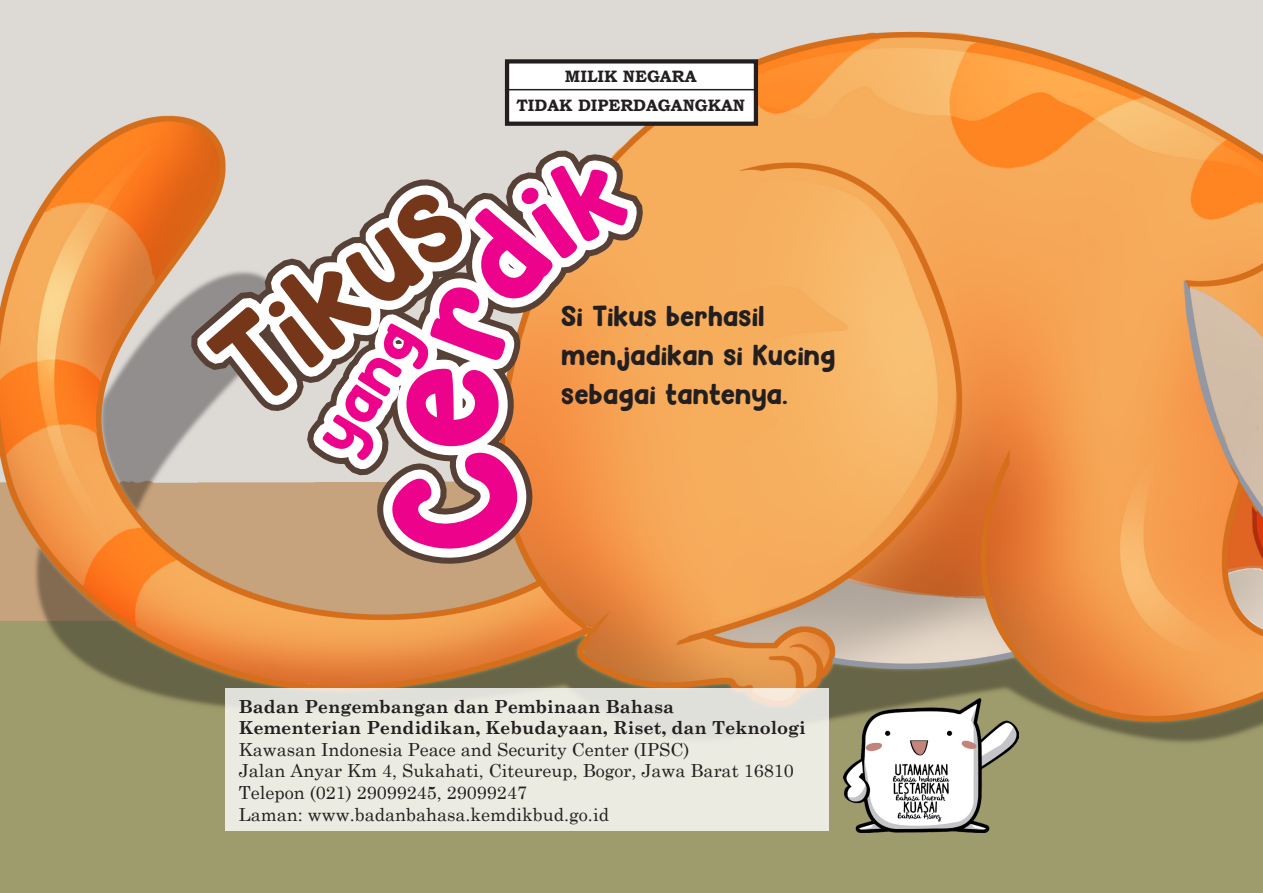
<style>
.page{position:relative;width:1263px;height:893px;background:#fff}
.page>*{position:absolute;margin:0;border:0;box-sizing:border-box;transform-origin:0 0}
.t1{font:116.55px "Hey Comic";color:#75361a}
.t2{font:61.05px "Hey Comic";color:#ed028c}
.t3{font:27px/39px "Hey Comic";color:#231f20}
.t4{font:18px "Century Schoolbook";color:#231f20}
.t5{font:700 18px "Century Schoolbook";color:#231f20}
.t6{font:700 16.5px "Bookman Old Style";color:#231f20}
</style>
<div class="page">
<img style="left:0;top:0;width:1263px;height:893px">
<svg style="left:162px;top:149px;width:118px;height:319px;background:#cda990"></svg>
<svg style="left:346px;top:0;width:311px;height:589px;background:#e3ad78"></svg>
<svg style="left:179px;top:166px;width:101px;height:268px"></svg>
<svg style="left:362px;top:0;width:283px;height:573px;background:#dfd1c2"></svg>
<div style="left:507px;top:61px;width:249px;height:63px;background:#fff"></div>
<div style="left:505px;top:59px;width:253px;height:67px;border:4px solid #231f20"></div>
<hr style="left:505px;top:89px;width:251px;height:1px;background:#231f20">
<div style="left:225px;top:689px;width:604px;height:142px;background:#ebebe1"></div>
<img style="left:843px;top:698px;width:176px;height:135px">
<svg style="left:280px;top:147px;width:354px;height:424px"></svg>
<p class="t1" style="left:184px;top:321px;width:280px;rotate:-39deg">Tikus</p>
<p class="t2" style="left:297px;top:427px;width:143px;rotate:-59deg">yang</p>
<p class="t6" style="left:565px;top:65px;width:133px">MILIK NEGARA</p>
<p class="t6" style="left:516px;top:93px;width:230px">TIDAK DIPERDAGANGKAN</p>
<p class="t3" style="left:561px;top:297px;width:276px">Si Tikus berhasil menjadikan si Kucing sebagai tantenya.</p>
<p class="t5" style="left:239px;top:692px;width:437px">Badan Pengembangan dan Pembinaan Bahasa</p>
<p class="t5" style="left:239px;top:714px;width:568px">Kementerian Pendidikan, Kebudayaan, Riset, dan Teknologi</p>
<p class="t4" style="left:239px;top:734px;width:452px">Kawasan Indonesia Peace and Security Center (IPSC)</p>
<p class="t4" style="left:239px;top:756px;width:556px">Jalan Anyar Km 4, Sukahati, Citeureup, Bogor, Jawa Barat 16810</p>
<p class="t4" style="left:239px;top:777px;width:290px">Telepon (021) 29099245, 29099247</p>
<p class="t4" style="left:239px;top:799px;width:372px">Laman: www.badanbahasa.kemdikbud.go.id</p>
</div>
